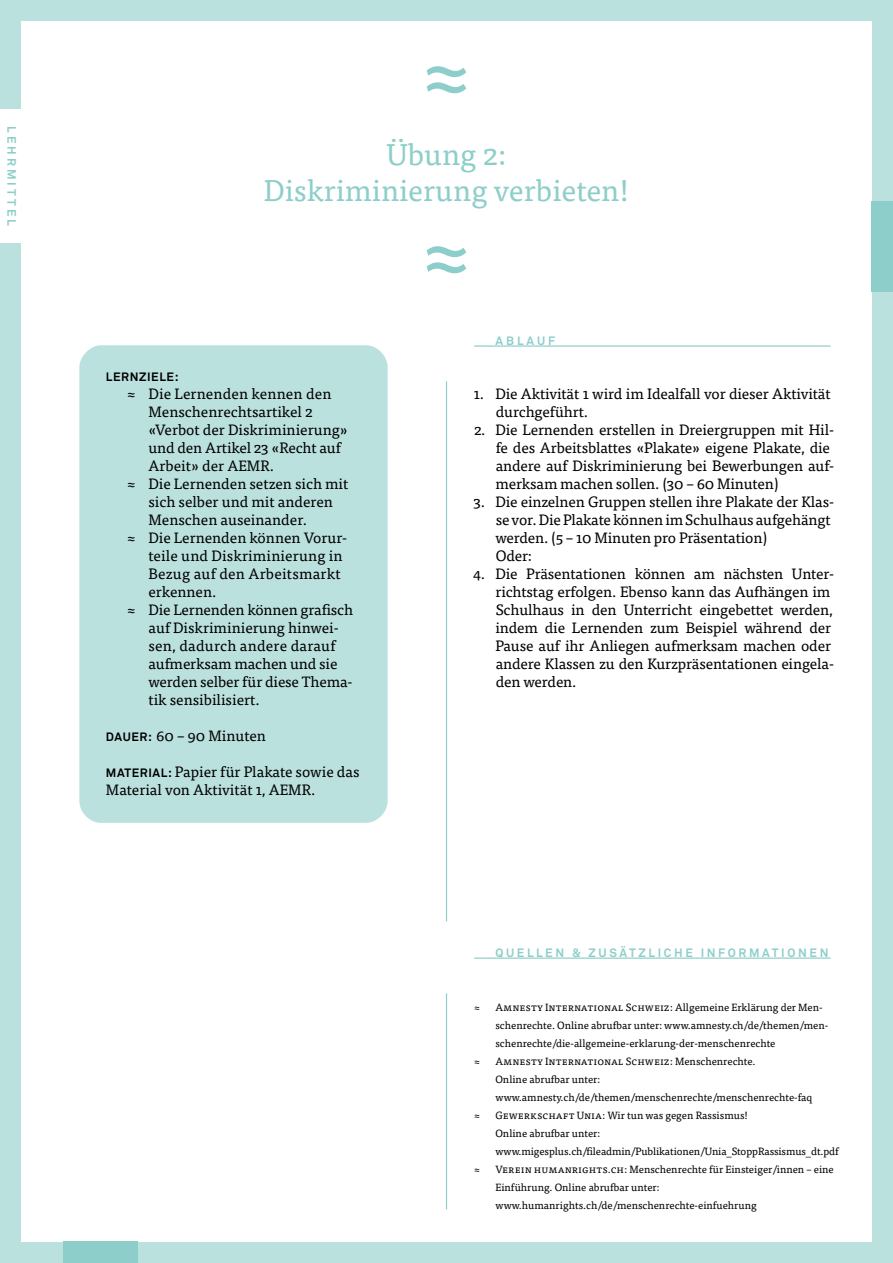
<style>
.page{position:relative;width:893px;height:1263px;background:#fff}
.page>*{position:absolute;margin:0;border:0;box-sizing:border-box;transform-origin:0 0}
.t1{font:30px/36px "Tisa OT";color:#8ececa;text-align:center}
.t2{font:15px/18px "Tisa OT";letter-spacing:-.01em;color:#000}
.t3{font:700 12px "Akkurat Std";letter-spacing:.22em;color:#8ececa}
.t4{font:700 12px "Akkurat Std";letter-spacing:.05em;color:#000}
.t5{font:700 12px "Akkurat Std";letter-spacing:.25em;color:#8ececa}
.t6{font:10.5px/18px "Tisa OT";color:#000}
.s1{font-family:"Akkurat Std";font-weight:700;font-size:12px}
</style>
<div class="page">
<svg style="left:872px;top:0;width:21px;height:1263px;background:#b7dfdd"></svg>
<div style="left:21px;top:1242px;width:851px;height:21px;background:#bbe1df"></div>
<div style="left:21px;top:0;width:851px;height:21px;background:#bbe1df"></div>
<div style="left:64px;top:1242px;width:74px;height:21px;background:#8ececa"></div>
<hr style="left:474px;top:345px;width:357px;height:2px;background:#8ececa">
<hr style="left:474px;top:957px;width:357px;height:2px;background:#8ececa">
<div style="left:79px;top:345px;width:309px;height:478px;background:#bbe1df;border-radius:21px"></div>
<hr style="left:446px;top:381px;width:1px;height:540px;background:#8ececa">
<hr style="left:446px;top:993px;width:1px;height:216px;background:#8ececa">
<svg style="left:427px;top:66px;width:39px;height:27px"></svg>
<svg style="left:427px;top:246px;width:39px;height:27px"></svg>
<div style="left:0;top:244px;width:21px;height:1019px;background:#bbe1df"></div>
<div style="left:0;top:0;width:21px;height:109px;background:#bbe1df"></div>
<p class="t5" style="left:19px;top:126px;width:101px;rotate:90deg">LEHRMITTEL</p>
<h1 class="t1" style="left:264px;top:137px;width:367px">Übung 2:<br>Diskriminierung verbieten!</h1>
<p class="t4" style="left:106px;top:370px;width:74px">LERNZIELE:</p>
<p class="t2" style="left:127px;top:385px;width:206px">≈ Die Lernenden kennen den</p>
<p class="t2" style="left:148px;top:403px;width:166px">Menschenrechtsartikel 2</p>
<p class="t2" style="left:148px;top:421px;width:201px">«Verbot der Diskriminierung»</p>
<p class="t2" style="left:148px;top:439px;width:195px">und den Artikel 23 «Recht auf</p>
<p class="t2" style="left:148px;top:457px;width:127px">Arbeit» der AEMR.</p>
<p class="t2" style="left:127px;top:475px;width:223px">≈ Die Lernenden setzen sich mit</p>
<p class="t2" style="left:148px;top:493px;width:186px">sich selber und mit anderen</p>
<p class="t2" style="left:148px;top:511px;width:160px">Menschen auseinander.</p>
<p class="t2" style="left:127px;top:529px;width:222px">≈ Die Lernenden können Vorur-</p>
<p class="t2" style="left:148px;top:547px;width:196px">teile und Diskriminierung in</p>
<p class="t2" style="left:148px;top:565px;width:194px">Bezug auf den Arbeitsmarkt</p>
<p class="t2" style="left:148px;top:583px;width:70px">erkennen.</p>
<p class="t2" style="left:127px;top:601px;width:227px">≈ Die Lernenden können grafisch</p>
<p class="t2" style="left:148px;top:619px;width:192px">auf Diskriminierung hinwei-</p>
<p class="t2" style="left:148px;top:637px;width:190px">sen, dadurch andere darauf</p>
<p class="t2" style="left:148px;top:655px;width:190px">aufmerksam machen und sie</p>
<p class="t2" style="left:148px;top:673px;width:206px">werden selber für diese Thema-</p>
<p class="t2" style="left:148px;top:691px;width:113px">tik sensibilisiert.</p>
<p class="t2" style="left:106px;top:727px;width:162px"><span class="s1">DAUER:</span> 60 – 90 Minuten</p>
<p class="t2" style="left:106px;top:763px;width:255px"><span class="s1">MATERIAL:</span> Papier für Plakate sowie das<br>Material von Aktivität 1, AEMR.</p>
<p class="t3" style="left:495px;top:334px;width:61px">ABLAUF</p>
<p class="t2" style="left:496px;top:385px;width:336px;text-indent:-22px">1. Die Aktivität 1 wird im Idealfall vor dieser Aktivität durchgeführt.</p>
<p class="t2" style="left:495px;top:421px;width:340px;text-indent:-21px">2. Die Lernenden erstellen in Dreiergruppen mit Hil&shy;fe des Arbeitsblattes «Plakate» eigene Plakate, die andere auf Diskriminierung bei Bewerbungen auf&shy;merksam machen sollen. (30 – 60 Minuten)</p>
<p class="t2" style="left:495px;top:493px;width:340px;text-indent:-22px">3. Die einzelnen Gruppen stellen ihre Plakate der Klas&shy;se vor. Die Plakate können im Schulhaus aufgehängt werden. (5 – 10 Minuten pro Präsentation)<br>Oder:</p>
<p class="t2" style="left:495px;top:565px;width:340px;text-indent:-22px">4. Die Präsentationen können am nächsten Unter&shy;richtstag erfolgen. Ebenso kann das Aufhängen im Schulhaus in den Unterricht eingebettet werden, indem die Lernenden zum Beispiel während der Pause auf ihr Anliegen aufmerksam machen oder andere Klassen zu den Kurzpräsentationen eingela&shy;den werden.</p>
<p class="t3" style="left:495px;top:946px;width:335px">QUELLEN &amp; ZUSÄTZLICHE I NFORMATIONEN</p>
<p class="t6" style="left:474px;top:999px;width:7px">≈</p>
<p class="t6" style="left:495px;top:999px;width:334px">Amnesty International Schweiz: Allgemeine Erklärung der Men&shy;schenrechte. Online abrufbar unter: www.amnesty.ch/de/themen/men&shy;schenrechte/die-allgemeine-erklarung-der-menschenrechte</p>
<p class="t6" style="left:474px;top:1053px;width:7px">≈</p>
<p class="t6" style="left:495px;top:1053px;width:318px">Amnesty International Schweiz: Menschenrechte.<br>Online abrufbar unter: www.amnesty.ch/de/themen/menschenrechte/menschenrechte-faq</p>
<p class="t6" style="left:474px;top:1107px;width:7px">≈</p>
<p class="t6" style="left:495px;top:1107px;width:346px">Gewerkschaft Unia: Wir tun was gegen Rassismus!<br>Online abrufbar unter: www.migesplus.ch/fileadmin/Publikationen/Unia_StoppRassismus_dt.pdf</p>
<p class="t6" style="left:474px;top:1161px;width:7px">≈</p>
<p class="t6" style="left:495px;top:1161px;width:340px">Verein humanrights.ch: Menschenrechte für Einsteiger/innen – eine<br>Einführung. Online abrufbar unter: www.humanrights.ch/de/menschenrechte-einfuehrung</p>
</div>
